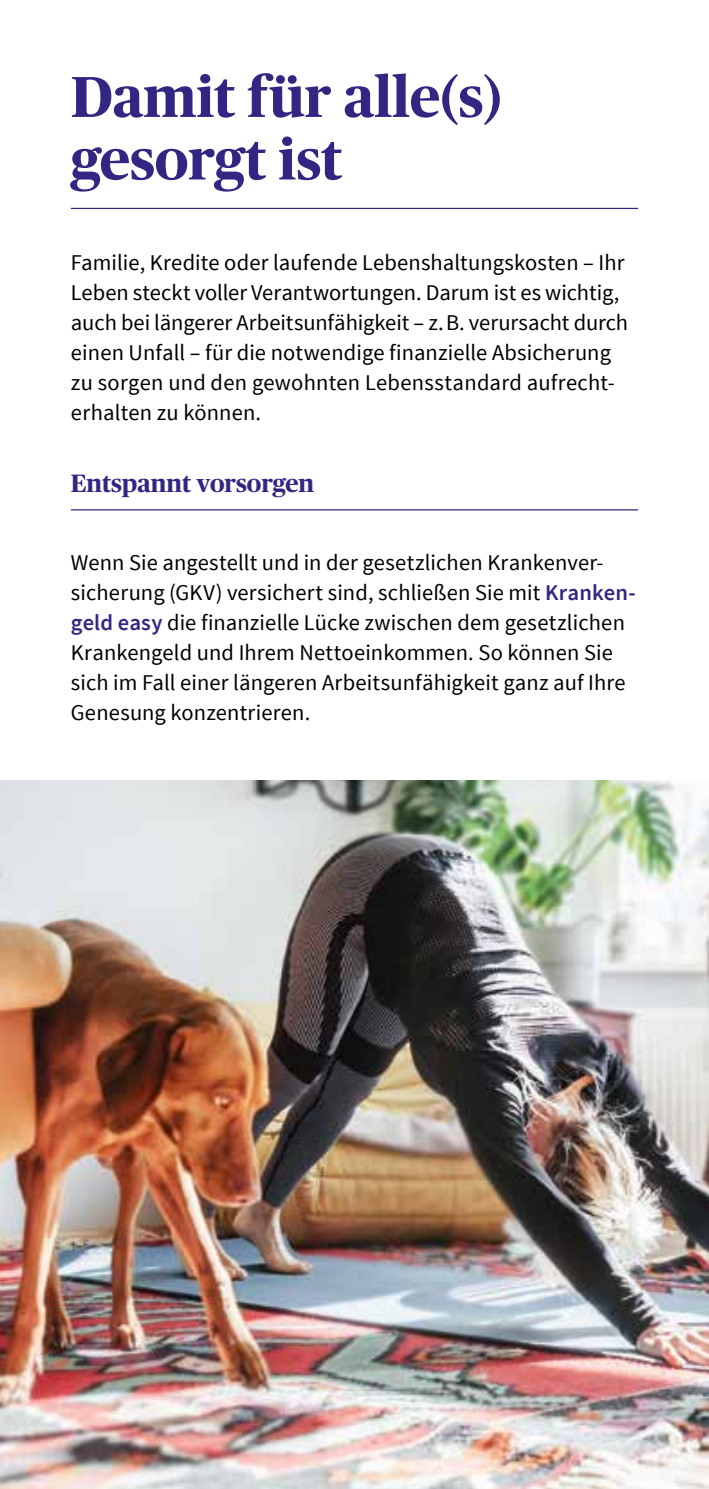
<style>
.page{position:relative;width:709px;height:1489px;background:#fff}
.page>*{position:absolute;margin:0;border:0;box-sizing:border-box;transform-origin:0 0}
.t1{font:700 57.5px/62.5px "Publico";color:#312783}
.t2{font:700 25px "Publico";color:#312783}
.t3{font:22.5px/30px "Source Sans Pro";letter-spacing:.005em;color:#000}
.s1{font-weight:600;color:#312783}
</style>
<div class="page">
<img style="left:0;top:780px;width:709px;height:708px">
<hr style="left:71px;top:208px;width:567px;height:1px;background:#312783">
<hr style="left:71px;top:509px;width:567px;height:1px;background:#312783">
<h1 class="t1" style="left:71px;top:66px;width:432px">Damit für alle(s) gesorgt ist</h1>
<p class="t3" style="left:71px;top:248px;width:559px">Familie, Kredite oder laufende Lebenshaltungskosten – Ihr Leben steckt voller Verantwortungen. Darum ist es wichtig, auch bei längerer Arbeitsunfähigkeit – z.B. verursacht durch einen Unfall – für die notwendige finanzielle Absicherung zu sorgen und den gewohnten Lebensstandard aufrecht&shy;erhalten zu können.</p>
<p class="t2" style="left:71px;top:469px;width:245px">Entspannt vorsorgen</p>
<p class="t3" style="left:71px;top:548px;width:566px">Wenn Sie angestellt und in der gesetzlichen Krankenver&shy;sicherung (GKV) versichert sind, schließen Sie mit <span class="s1">Kranken&shy;geld easy</span> die finanzielle Lücke zwischen dem gesetzlichen Krankengeld und Ihrem Nettoeinkommen. So können Sie sich im Fall einer längeren Arbeitsunfähigkeit ganz auf Ihre Genesung konzentrieren.</p>
</div>
